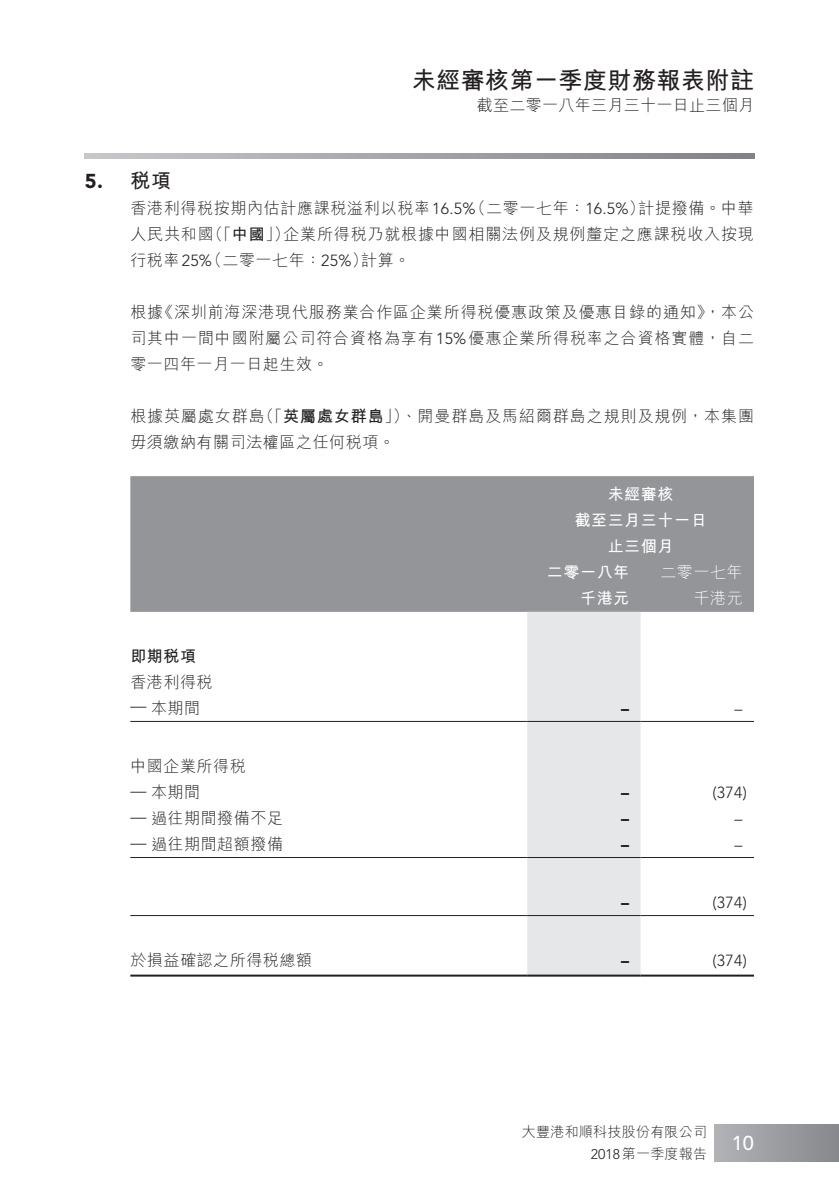
<style>
.page{position:relative;width:839px;height:1191px;background:#fff}
.page>*{position:absolute;margin:0;border:0;box-sizing:border-box;transform-origin:0 0}
.t1{font:700 24px "M Hei HK";letter-spacing:.02em;color:#231f20}
.t2{font:500 20px "Avenir LT Std";color:#fff}
._01_H1{font:700 20px "M Hei HK";color:#231f20}
._01_H1-2{font:900 20px "Avenir LT Std";color:#231f20}
._00_txt{font:300 16px/26px "M Hei HK";letter-spacing:.05em;color:#231f20}
._50_Table_txt{font:300 16px "M Hei HK";letter-spacing:.035em;color:#231f20}
._50_Table_txt-2{font:700 16px "M Hei HK";letter-spacing:.04em;color:#fff}
._50_Table_txt-3{font:300 16px "Avenir LT Std";letter-spacing:.015em;color:#231f20}
._00_txt-2{font:300 16px "M Hei HK";letter-spacing:.02em;color:#231f20}
._50_Table_txt-4{font:300 16px "M Hei HK";letter-spacing:.035em;color:#fff}
._50_Table_txt-5{font:900 16px "Avenir LT Std";color:#231f20}
._50_Table_txt-6{font:700 16px "M Hei HK";color:#231f20}
.t3{font:300 14px "M Hei HK";letter-spacing:.02em;color:#231f20}
.s1{font-family:"Avenir LT Std"}
.s2{font-weight:700}
</style>
<div class="page">
<div style="left:714px;top:1124px;width:125px;height:37px;background:linear-gradient(to right,#b2b3b7,#86888b)"></div>
<svg style="left:85px;top:153px;width:669px;height:6px;background:#a3a4a7"></svg>
<div style="left:130px;top:476px;width:624px;height:136px;background:#939598"></div>
<div style="left:527px;top:612px;width:114px;height:362px;background:#e6e7e9"></div>
<hr style="left:130px;top:721px;width:397px;height:1px;background:#231f20">
<hr style="left:527px;top:721px;width:114px;height:1px;background:#231f20">
<hr style="left:641px;top:721px;width:113px;height:1px;background:#231f20">
<hr style="left:130px;top:857px;width:397px;height:1px;background:#231f20">
<hr style="left:527px;top:857px;width:114px;height:1px;background:#231f20">
<hr style="left:641px;top:857px;width:113px;height:1px;background:#231f20">
<hr style="left:130px;top:915px;width:397px;height:1px;background:#231f20">
<hr style="left:527px;top:915px;width:114px;height:1px;background:#231f20">
<hr style="left:641px;top:915px;width:113px;height:1px;background:#231f20">
<hr style="left:130px;top:974px;width:397px;height:2px;background:#231f20">
<hr style="left:527px;top:974px;width:114px;height:2px;background:#231f20">
<hr style="left:641px;top:974px;width:113px;height:2px;background:#231f20">
<p class="_01_H1-2" style="left:85px;top:169px;width:20px">5.</p>
<p class="_01_H1" style="left:130px;top:166px;width:42px">稅項</p>
<h1 class="t1" style="left:412px;top:63px;width:344px">未經審核第一季度財務報表附註</h1>
<p class="_00_txt-2" style="left:477px;top:97px;width:279px">截至二零一八年三月三十一日止三個月</p>
<p class="_00_txt" style="left:470px;top:195px;width:177px">（二零一七年：<span class="s1">16.5%</span>）</p>
<p class="_00_txt" style="left:283px;top:195px;width:472px;text-indent:-153px">香港利得稅按期內估計應課稅溢利以稅率<span class="s1">16.5%<br></span>企業所得稅乃就根據中國相關法例及規例釐定之應課稅收入按現</p>
<p class="_00_txt" style="left:638px;top:195px;width:117px">計提撥備。中華</p>
<p class="_00_txt" style="left:207px;top:221px;width:84px">（「<span class="s2">中國</span>」）</p>
<p class="_00_txt" style="left:130px;top:221px;width:85px">人民共和國</p>
<p class="_00_txt" style="left:206px;top:247px;width:163px">（二零一七年：<span class="s1">25%</span>）</p>
<p class="_00_txt" style="left:361px;top:247px;width:50px">計算。</p>
<p class="_00_txt" style="left:130px;top:247px;width:83px">行稅率<span class="s1">25%</span></p>
<p class="_00_txt" style="left:157px;top:299px;width:598px">《深圳前海深港現代服務業合作區企業所得稅優惠政策及優惠目錄的通知，》本公</p>
<p class="_00_txt" style="left:130px;top:299px;width:625px">根據<br>司其中一間中國附屬公司符合資格為享有<span class="s1">15%</span>優惠企業所得稅率之合資格實體，自二零一四年一月一日起生效。</p>
<p class="_00_txt" style="left:258px;top:403px;width:497px">（「<span class="s2">英屬處女群島</span>」）、開曼群島及馬紹爾群島之規則及規例，本集團</p>
<p class="_00_txt" style="left:130px;top:403px;width:266px">根據英屬處女群島<br>毋須繳納有關司法權區之任何稅項。</p>
<p class="_50_Table_txt-2" style="left:608px;top:482px;width:67px">未經審核</p>
<p class="_50_Table_txt-2" style="left:574px;top:508px;width:134px">截至三月三十一日</p>
<p class="_50_Table_txt-2" style="left:608px;top:534px;width:67px">止三個月</p>
<p class="_50_Table_txt-4" style="left:660px;top:564px;width:84px">二零一七年</p>
<p class="_50_Table_txt-2" style="left:547px;top:560px;width:84px">二零一八年</p>
<p class="_50_Table_txt-6" style="left:130px;top:644px;width:67px">即期稅項</p>
<p class="_50_Table_txt" style="left:130px;top:674px;width:84px">香港利得稅</p>
<p class="_50_Table_txt" style="left:151px;top:700px;width:51px">本期間</p>
<p class="_50_Table_txt-3" style="left:130px;top:696px;width:17px">—</p>
<p class="_50_Table_txt" style="left:130px;top:758px;width:117px">中國企業所得稅</p>
<p class="_50_Table_txt" style="left:151px;top:784px;width:51px">本期間</p>
<p class="_50_Table_txt-3" style="left:130px;top:780px;width:17px">—</p>
<p class="_50_Table_txt" style="left:151px;top:810px;width:134px">過往期間撥備不足</p>
<p class="_50_Table_txt-3" style="left:130px;top:806px;width:17px">—</p>
<p class="_50_Table_txt" style="left:151px;top:836px;width:134px">過往期間超額撥備</p>
<p class="_50_Table_txt-3" style="left:130px;top:832px;width:17px">—</p>
<p class="_50_Table_txt" style="left:130px;top:952px;width:183px">於損益確認之所得稅總額</p>
<p class="_50_Table_txt-2" style="left:580px;top:586px;width:51px">千港元</p>
<p class="_50_Table_txt-5" style="left:621px;top:698px;width:9px">–</p>
<p class="_50_Table_txt-5" style="left:621px;top:782px;width:9px">–</p>
<p class="_50_Table_txt-5" style="left:621px;top:808px;width:9px">–</p>
<p class="_50_Table_txt-5" style="left:621px;top:834px;width:9px">–</p>
<p class="_50_Table_txt-5" style="left:621px;top:892px;width:9px">–</p>
<p class="_50_Table_txt-5" style="left:621px;top:950px;width:9px">–</p>
<p class="_50_Table_txt-4" style="left:693px;top:590px;width:51px">千港元</p>
<p class="_50_Table_txt-3" style="left:735px;top:699px;width:9px">–</p>
<p class="_50_Table_txt-3" style="left:713px;top:783px;width:36px">)374(</p>
<p class="_50_Table_txt-3" style="left:735px;top:809px;width:9px">–</p>
<p class="_50_Table_txt-3" style="left:735px;top:835px;width:9px">–</p>
<p class="_50_Table_txt-3" style="left:713px;top:893px;width:36px">)374(</p>
<p class="_50_Table_txt-3" style="left:713px;top:951px;width:36px">)374(</p>
<p class="t3" style="left:522px;top:1124px;width:187px">大豐港和順科技股份有限公司</p>
<p class="t3" style="left:591px;top:1146px;width:118px"><span class="s1">2018</span>第一季度報告</p>
<p class="t2" style="left:732px;top:1131px;width:24px">10</p>
</div>
